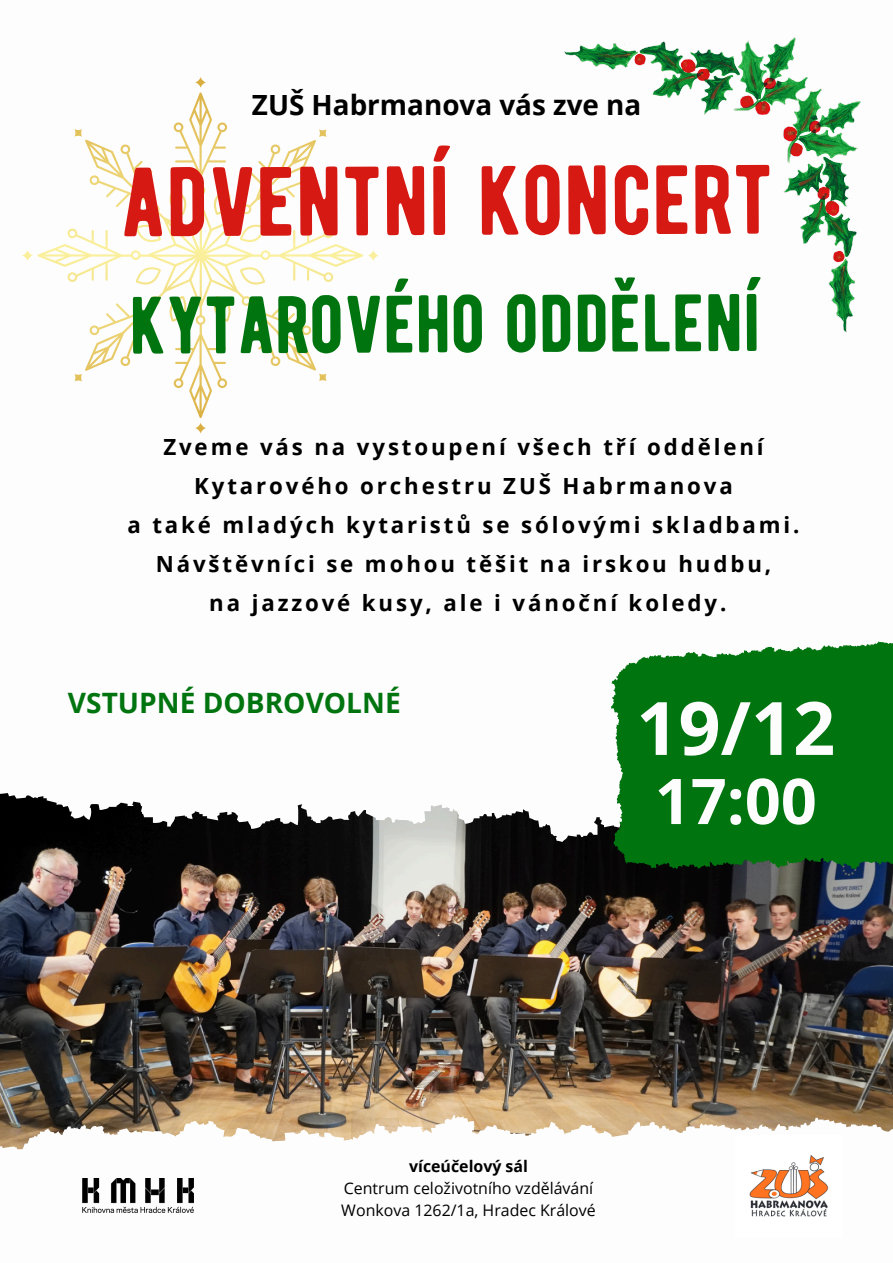
<style>
.page{position:relative;width:893px;height:1263px;background:#fff}
.page>*{position:absolute;margin:0;border:0;box-sizing:border-box;transform-origin:0 0}
.t1{font:98.1px "BERNIER Regular";letter-spacing:-.005em;color:#d71914}
.t2{font:81.15px "BERNIER Regular";letter-spacing:-.005em;color:#00740f}
.t3{font:700 73.72px "Open Sans";color:#fdfdfd}
.t4{font:700 63.07px "Open Sans";color:#fdfdfd}
.t5{font:700 28.12px "Open Sans";color:#00740f}
.t6{font:700 27.83px "Open Sans";color:#000}
.t7{font:700 22.27px "Open Sans";letter-spacing:.13em;color:#000}
.t8{font:15.9px "Open Sans";color:#000}
.t9{font:700 15.9px "Open Sans";color:#000}
</style>
<div class="page">
<img style="left:0;top:865px;width:893px;height:250px">
<svg style="left:0;top:1115px;width:893px;height:98px"></svg>
<svg style="left:0;top:793px;width:604px;height:72px"></svg>
<svg style="left:604px;top:641px;width:289px;height:241px;background:#1a7927"></svg>
<img style="left:83px;top:1178px;width:110px;height:35px">
<img style="left:736px;top:1136px;width:106px;height:81px">
<img style="left:564px;top:37px;width:297px;height:296px">
<svg style="left:22px;top:77px;width:357px;height:357px"></svg>
<p class="t6" style="left:252px;top:85px;width:391px">ZUŠ Habrmanova vás zve na</p>
<p class="t1" style="left:120px;top:142px;width:655px">ADVENTNÍ KONCERT</p>
<p class="t2" style="left:129px;top:275px;width:637px">KYTAROVÉHO ODDĚLENÍ</p>
<h5 class="t7" style="left:163px;top:431px;width:602px">Zveme vás na vystoupení všech tří oddělení</h5>
<h2 class="t7" style="left:194px;top:470px;width:540px">Kytarového orchestru ZUŠ Habrmanova</h2>
<h4 class="t7" style="left:127px;top:509px;width:673px">a také mladých kytaristů se sólovými skladbami.</h4>
<p class="t7" style="left:156px;top:548px;width:617px">Návštěvníci se mohou těšit na irskou hudbu,</p>
<p class="t7" style="left:209px;top:587px;width:519px">na jazzové kusy, ale i vánoční koledy.</p>
<p class="t5" style="left:68px;top:683px;width:334px">VSTUPNÉ DOBROVOLNÉ</p>
<h1 class="t3" style="left:636px;top:676px;width:200px">19/12</h1>
<h3 class="t4" style="left:655px;top:757px;width:163px">17:00</h3>
<p class="t9" style="left:409px;top:1155px;width:120px">víceúčelový sál</p>
<p class="t8" style="left:344px;top:1177px;width:251px">Centrum celoživotního vzdělávání</p>
<p class="t8" style="left:341px;top:1199px;width:256px">Wonkova 1262/1a, Hradec Králové</p>
</div>
